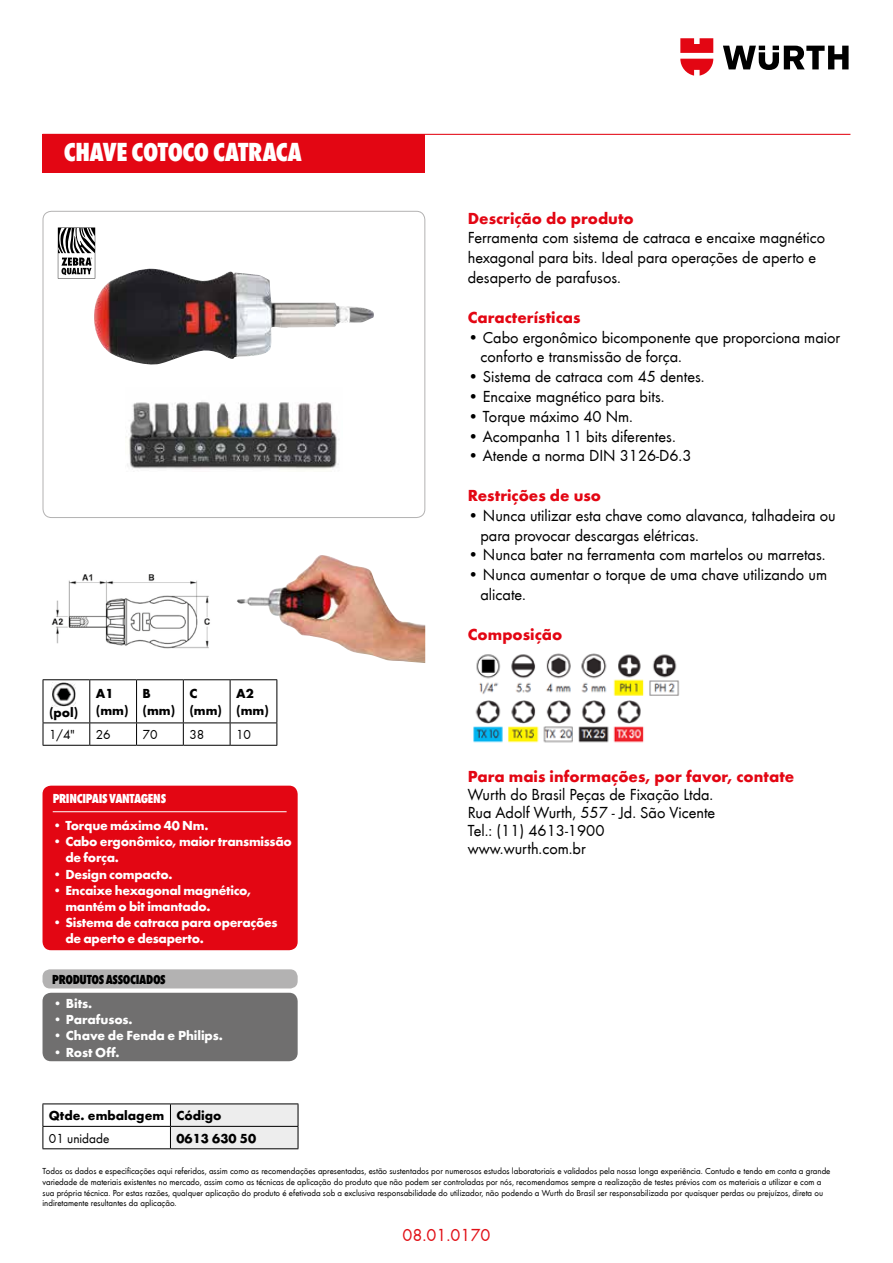
<style>
.page{position:relative;width:893px;height:1263px;background:#fff}
.page>*{position:absolute;margin:0;border:0;box-sizing:border-box;transform-origin:0 0}
.t1{font:800 condensed 27px "Wuerth";letter-spacing:-.02em;color:#fff}
.t2{font:18px "Wuerth";color:#e11117}
.t3{font:16.5px/19.8px "Wuerth";color:#000}
.t4{font:700 16.5px "Wuerth";color:#e30613}
.t5{font:700 13.5px/16.2px "Wuerth";letter-spacing:-.02em;color:#fff}
.t6{font:700 13.5px/16.2px "Wuerth";color:#000}
.t7{font:13.5px "Wuerth";color:#000}
.t8{font:800 condensed 13.5px "Wuerth";letter-spacing:-.025em;color:#fff}
.t9{font:800 condensed 13.5px "Wuerth";letter-spacing:-.025em;color:#000}
.t10{font:9px/10.8px "Wuerth";color:#000}
</style>
<div class="page">
<hr style="left:43px;top:134px;width:807px;height:1px;background:#e30613">
<div style="left:43px;top:134px;width:382px;height:38px;background:#e30613"></div>
<svg style="left:723px;top:46px;width:126px;height:24px"></svg>
<svg style="left:680px;top:38px;width:33px;height:38px"></svg>
<div style="left:43px;top:211px;width:382px;height:307px;border:1px solid #b3b2b2;border-radius:9px"></div>
<div style="left:43px;top:786px;width:255px;height:164px;background:#e30613;border-radius:9px"></div>
<hr style="left:53px;top:811px;width:234px;height:1px;background:#fff">
<div style="left:43px;top:993px;width:255px;height:68px;background:#706f6f;border-radius:9px"></div>
<div style="left:43px;top:969px;width:255px;height:19px;background:#b3b2b2;border-radius:7px"></div>
<img style="left:237px;top:555px;width:188px;height:108px">
<img style="left:51px;top:574px;width:159px;height:75px">
<img style="left:126px;top:401px;width:213px;height:69px">
<img style="left:94px;top:269px;width:280px;height:96px">
<img style="left:473px;top:653px;width:207px;height:90px">
<hr style="left:43px;top:1103px;width:127px;height:1px;background:#000">
<hr style="left:170px;top:1103px;width:128px;height:1px;background:#000">
<hr style="left:43px;top:1126px;width:127px;height:1px;background:#000">
<svg style="left:43px;top:1104px;width:1px;height:44px"></svg>
<svg style="left:170px;top:1104px;width:129px;height:45px;background:#e1e1e1"></svg>
<hr style="left:43px;top:1148px;width:127px;height:1px;background:#000">
<hr style="left:170px;top:1148px;width:128px;height:1px;background:#000">
<hr style="left:43px;top:679px;width:47px;height:1px;background:#000">
<hr style="left:43px;top:680px;width:1px;height:42px;background:#000">
<hr style="left:90px;top:679px;width:47px;height:1px;background:#000">
<hr style="left:89px;top:680px;width:1px;height:42px;background:#000">
<hr style="left:137px;top:679px;width:46px;height:1px;background:#000">
<hr style="left:136px;top:680px;width:1px;height:42px;background:#000">
<hr style="left:183px;top:679px;width:47px;height:1px;background:#000">
<hr style="left:183px;top:680px;width:1px;height:42px;background:#000">
<hr style="left:230px;top:679px;width:47px;height:1px;background:#000">
<hr style="left:230px;top:680px;width:1px;height:42px;background:#000">
<hr style="left:276px;top:680px;width:1px;height:42px;background:#000">
<hr style="left:43px;top:722px;width:47px;height:1px;background:#000">
<svg style="left:43px;top:723px;width:1px;height:22px"></svg>
<hr style="left:90px;top:722px;width:47px;height:1px;background:#000">
<svg style="left:89px;top:723px;width:1px;height:22px"></svg>
<hr style="left:137px;top:722px;width:46px;height:1px;background:#000">
<svg style="left:136px;top:723px;width:1px;height:22px"></svg>
<hr style="left:183px;top:722px;width:47px;height:1px;background:#000">
<svg style="left:183px;top:723px;width:1px;height:22px"></svg>
<hr style="left:230px;top:722px;width:47px;height:1px;background:#000">
<svg style="left:230px;top:723px;width:1px;height:22px"></svg>
<svg style="left:276px;top:723px;width:1px;height:22px"></svg>
<hr style="left:43px;top:745px;width:47px;height:1px;background:#000">
<hr style="left:90px;top:745px;width:47px;height:1px;background:#000">
<hr style="left:137px;top:745px;width:46px;height:1px;background:#000">
<hr style="left:183px;top:745px;width:47px;height:1px;background:#000">
<hr style="left:230px;top:745px;width:47px;height:1px;background:#000">
<img style="left:51px;top:683px;width:25px;height:24px">
<svg style="left:58px;top:227px;width:37px;height:52px"></svg>
<h1 class="t1" style="left:64px;top:133px;width:240px">CHAVE COTOCO CATRACA</h1>
<h3 class="t6" style="left:49px;top:703px;width:31px">(pol)</h3>
<h3 class="t6" style="left:96px;top:685px;width:34px">A1 (mm)</h3>
<h3 class="t6" style="left:143px;top:685px;width:34px">B (mm)</h3>
<h3 class="t6" style="left:189px;top:685px;width:34px">C (mm)</h3>
<h3 class="t6" style="left:236px;top:685px;width:34px">A2 (mm)</h3>
<h3 class="t7" style="left:49px;top:725px;width:27px">1/4"</h3>
<h3 class="t7" style="left:96px;top:725px;width:16px">26</h3>
<h3 class="t7" style="left:143px;top:725px;width:16px">70</h3>
<h3 class="t7" style="left:189px;top:725px;width:16px">38</h3>
<h3 class="t7" style="left:236px;top:725px;width:16px">10</h3>
<h3 class="t8" style="left:53px;top:789px;width:115px">PRINCIPAIS VANTAGENS</h3>
<h3 class="t5" style="left:53px;top:816px;width:157px">• Torque máximo 40 Nm.</h3>
<h3 class="t5" style="left:65px;top:833px;width:228px;text-indent:-13px">• Cabo ergonômico, maior transmissão de força.</h3>
<h3 class="t5" style="left:53px;top:865px;width:121px">• Design compacto.</h3>
<h3 class="t5" style="left:65px;top:881px;width:187px;text-indent:-13px">• Encaixe hexagonal magnético, mantém o bit imantado.</h3>
<h3 class="t5" style="left:65px;top:914px;width:214px;text-indent:-13px">• Sistema de catraca para operações de aperto e desaperto.</h3>
<h3 class="t9" style="left:52px;top:970px;width:115px">PRODUTOS ASSOCIADOS</h3>
<h3 class="t5" style="left:53px;top:994px;width:41px">• Bits.</h3>
<h3 class="t5" style="left:53px;top:1010px;width:81px">• Parafusos.</h3>
<h3 class="t5" style="left:53px;top:1027px;width:171px">• Chave de Fenda e Philips.</h3>
<h3 class="t5" style="left:53px;top:1043px;width:68px">• Rost Off.</h3>
<h3 class="t6" style="left:49px;top:1107px;width:174px">Qtde. embalagem Código</h3>
<h3 class="t7" style="left:49px;top:1129px;width:62px">01 unidade</h3>
<h3 class="t6" style="left:176px;top:1129px;width:81px">0613 630 50</h3>
<h3 class="t4" style="left:468px;top:206px;width:168px">Descrição do produto</h3>
<h3 class="t3" style="left:468px;top:227px;width:359px">Ferramenta com sistema de catraca e encaixe magnético hexagonal para bits. Ideal para operações de aperto e desaperto de parafusos.</h3>
<h3 class="t4" style="left:468px;top:305px;width:114px">Características</h3>
<h3 class="t3" style="left:480px;top:326px;width:361px;text-indent:-13px">• Cabo ergonômico bicomponente que proporciona maior conforto e transmissão de força.</h3>
<h3 class="t3" style="left:468px;top:366px;width:238px">• Sistema de catraca com 45 dentes.</h3>
<h3 class="t3" style="left:468px;top:386px;width:198px">• Encaixe magnético para bits.</h3>
<h3 class="t3" style="left:468px;top:405px;width:167px">• Torque máximo 40 Nm.</h3>
<h3 class="t3" style="left:468px;top:425px;width:209px">• Acompanha 11 bits diferentes.</h3>
<h3 class="t3" style="left:468px;top:445px;width:225px">• Atende a norma DIN 3126-D6.3</h3>
<h3 class="t4" style="left:468px;top:483px;width:135px">Restrições de uso</h3>
<h3 class="t3" style="left:480px;top:504px;width:357px;text-indent:-13px">• Nunca utilizar esta chave como alavanca, talhadeira ou para provocar descargas elétricas.</h3>
<h3 class="t3" style="left:468px;top:544px;width:359px">• Nunca bater na ferramenta com martelos ou marretas.</h3>
<h3 class="t3" style="left:480px;top:564px;width:348px;text-indent:-13px">• Nunca aumentar o torque de uma chave utilizando um alicate.</h3>
<h3 class="t4" style="left:468px;top:622px;width:96px">Composição</h3>
<h3 class="t4" style="left:468px;top:764px;width:328px">Para mais informações, por favor, contate</h3>
<h3 class="t3" style="left:468px;top:784px;width:249px;line-height:18px">Wurth do Brasil Peças de Fixação Ltda.<br>Rua Adolf Wurth, 557 - Jd. São Vicente<br>Tel.: (11) 4613-1900 www.wurth.com.br</h3>
<p class="t10" style="left:43px;top:1165px;width:789px">Todos os dados e especificações aqui referidos, assim como as recomendações apresentadas, estão sustentados por numerosos estudos laboratoriais e validados pela nossa longa experiência. Contudo e tendo em conta a grande variedade de materiais existentes no mercado, assim como as técnicas de aplicação do produto que não podem ser controladas por nós, recomendamos sempre a realização de testes prévios com os materiais a utilizar e com a sua própria técnica. Por estas razões, qualquer aplicação do produto é efetivada sob a exclusiva responsabilidade do utilizador, não podendo a Wurth do Brasil ser responsabilizada por quaisquer perdas ou prejuízos, direta ou indiretamente resultantes da aplicação.</p>
<h2 class="t2" style="left:403px;top:1223px;width:89px">08.01.0170</h2>
</div>
